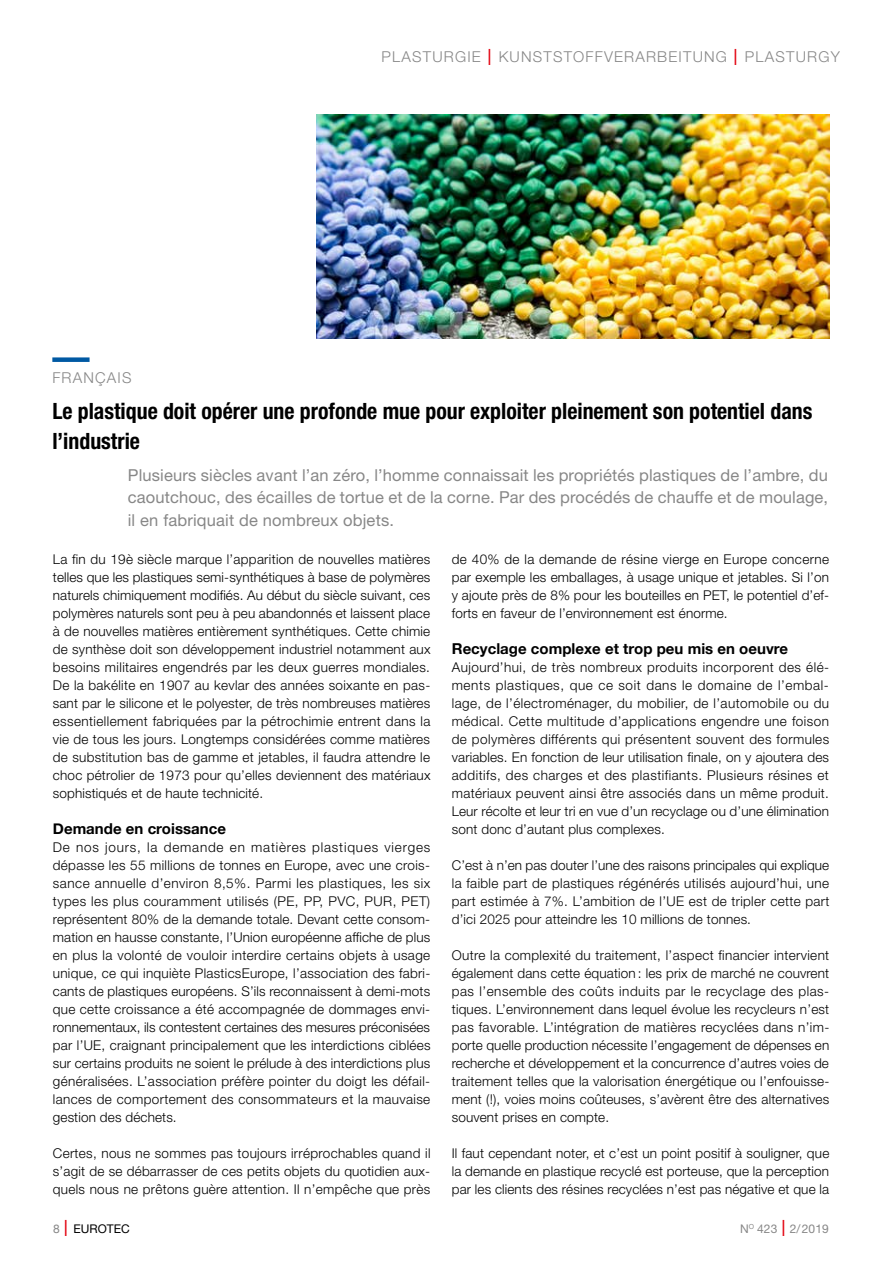
<style>
.page{position:relative;width:893px;height:1263px;background:#fff}
.page>*{position:absolute;margin:0;border:0;box-sizing:border-box;transform-origin:0 0}
.t1{font:700 condensed 22.5px/30px "Helvetica Neue";color:#000}
.t2{font:16.5px/22.5px "Helvetica Neue";letter-spacing:.01em;color:#878787;text-align:justify}
.t3{font:700 15px "Helvetica Neue";color:#000}
.t4{font:300 15px "Helvetica Neue";letter-spacing:.08em;color:#878787}
.t5{font:300 13.5px/18px "Helvetica Neue";letter-spacing:.01em;color:#000;text-align:justify}
.t6{font:12px "Helvetica Neue";color:#878787}
.t7{font:12px "Helvetica Neue";color:#000}
.s1{font-stretch:condensed;font-size:22.5px;color:#e30613}
.s2{color:#878787}
.s3{font-weight:300;font-stretch:condensed;font-size:22.5px;color:#e30613}
</style>
<div class="page">
<div style="left:52px;top:357px;width:38px;height:5px;background:#0059a3"></div>
<img style="left:317px;top:114px;width:512px;height:225px">
<p class="t4" style="left:382px;top:47px;width:460px">PLASTURGIE <span class="s1">I</span> KUNSTSTOFFVERARBEITUNG <span class="s1">I</span> PLASTURGY</p>
<p class="t4" style="left:52px;top:369px;width:81px">FRANÇAIS</p>
<h1 class="t1" style="left:52px;top:395px;width:762px">Le plastique doit opérer une profonde mue pour exploiter pleinement son potentiel dans l’industrie</h1>
<p class="t2" style="left:128px;top:463px;width:702px">Plusieurs siècles avant l’an zéro, l’homme connaissait les propriétés plastiques de l’ambre, du caoutchouc, des écailles de tortue et de la corne. Par des procédés de chauffe et de moulage, il en fabriquait de nombreux objets.</p>
<p class="t5" style="left:53px;top:550px;width:379px">La fin du 19è siècle marque l’apparition de nouvelles matières telles que les plastiques semi-synthétiques à base de polymères naturels chimiquement modifiés. Au début du siècle suivant, ces polymères naturels sont peu à peu abandonnés et laissent place à de nouvelles matières entièrement synthétiques. Cette chimie de synthèse doit son développement industriel notamment aux besoins militaires engendrés par les deux guerres mondiales.<br>De la bakélite en 1907 au kevlar des années soixante en pas&shy;sant par le silicone et le polyester, de très nombreuses matières essentiellement fabriquées par la pétrochimie entrent dans la vie de tous les jours. Longtemps considérées comme matières de substitution bas de gamme et jetables, il faudra attendre le choc pétrolier de 1973 pour qu’elles deviennent des matériaux sophistiqués et de haute technicité.</p>
<p class="t3" style="left:53px;top:817px;width:175px">Demande en croissance</p>
<p class="t5" style="left:53px;top:838px;width:379px">De nos jours, la demande en matières plastiques vierges dépasse les 55 millions de tonnes en Europe, avec une crois&shy;sance annuelle d’environ 8,5%. Parmi les plastiques, les six types les plus couramment utilisés (PE, PP, PVC, PUR, PET) représentent 80% de la demande totale. Devant cette consom&shy;mation en hausse constante, l’Union européenne affiche de plus en plus la volonté de vouloir interdire certains objets à usage unique, ce qui inquiète PlasticsEurope, l’association des fabri&shy;cants de plastiques européens. S’ils reconnaissent à demi-mots que cette croissance a été accompagnée de dommages envi&shy;ronnementaux, ils contestent certaines des mesures préconisées par l’UE, craignant principalement que les interdictions ciblées sur certains produits ne soient le prélude à des interdictions plus généralisées. L’association préfère pointer du doigt les défail&shy;lances de comportement des consommateurs et la mauvaise gestion des déchets.</p>
<p class="t5" style="left:53px;top:1144px;width:379px">Certes, nous ne sommes pas toujours irréprochables quand il s’agit de se débarrasser de ces petits objets du quotidien aux&shy;quels nous ne prêtons guère attention. Il n’empêche que près</p>
<p class="t5" style="left:452px;top:550px;width:379px">de 40% de la demande de résine vierge en Europe concerne par exemple les emballages, à usage unique et jetables. Si l’on y ajoute près de 8% pour les bouteilles en PET, le potentiel d’ef&shy;forts en faveur de l’environnement est énorme.</p>
<p class="t3" style="left:452px;top:637px;width:338px">Recyclage complexe et trop peu mis en oeuvre</p>
<p class="t5" style="left:452px;top:658px;width:379px">Aujourd’hui, de très nombreux produits incorporent des élé&shy;ments plastiques, que ce soit dans le domaine de l’embal&shy;lage, de l’électroménager, du mobilier, de l’automobile ou du médical. Cette multitude d’applications engendre une foison de polymères différents qui présentent souvent des formules variables. En fonction de leur utilisation finale, on y ajoutera des additifs, des charges et des plastifiants. Plusieurs résines et matériaux peuvent ainsi être associés dans un même produit.<br>Leur récolte et leur tri en vue d’un recyclage ou d’une élimination sont donc d’autant plus complexes.</p>
<p class="t5" style="left:452px;top:856px;width:379px">C’est à n’en pas douter l’une des raisons principales qui explique la faible part de plastiques régénérés utilisés aujourd’hui, une part estimée à 7%. L’ambition de l’UE est de tripler cette part d’ici 2025 pour atteindre les 10 millions de tonnes.</p>
<p class="t5" style="left:452px;top:946px;width:379px">Outre la complexité du traitement, l’aspect financier intervient également dans cette équation : les prix de marché ne couvrent pas l’ensemble des coûts induits par le recyclage des plas&shy;tiques. L’environnement dans lequel évolue les recycleurs n’est pas favorable. L’intégration de matières recyclées dans n’im&shy;porte quelle production nécessite l’engagement de dépenses en recherche et développement et la concurrence d’autres voies de traitement telles que la valorisation énergétique ou l’enfouisse&shy;ment (!), voies moins coûteuses, s’avèrent être des alternatives souvent prises en compte.</p>
<p class="t5" style="left:452px;top:1144px;width:379px">Il faut cependant noter, et c’est un point positif à souligner, que la demande en plastique recyclé est porteuse, que la perception par les clients des résines recyclées n’est pas négative et que la</p>
<p class="t7" style="left:53px;top:1221px;width:78px"><span class="s2">8</span> <span class="s3">I</span> EUROTEC</p>
<p class="t6" style="left:740px;top:1221px;width:90px">N<sup>O</sup> 423 <span class="s3">I</span> 2/2019</p>
</div>
